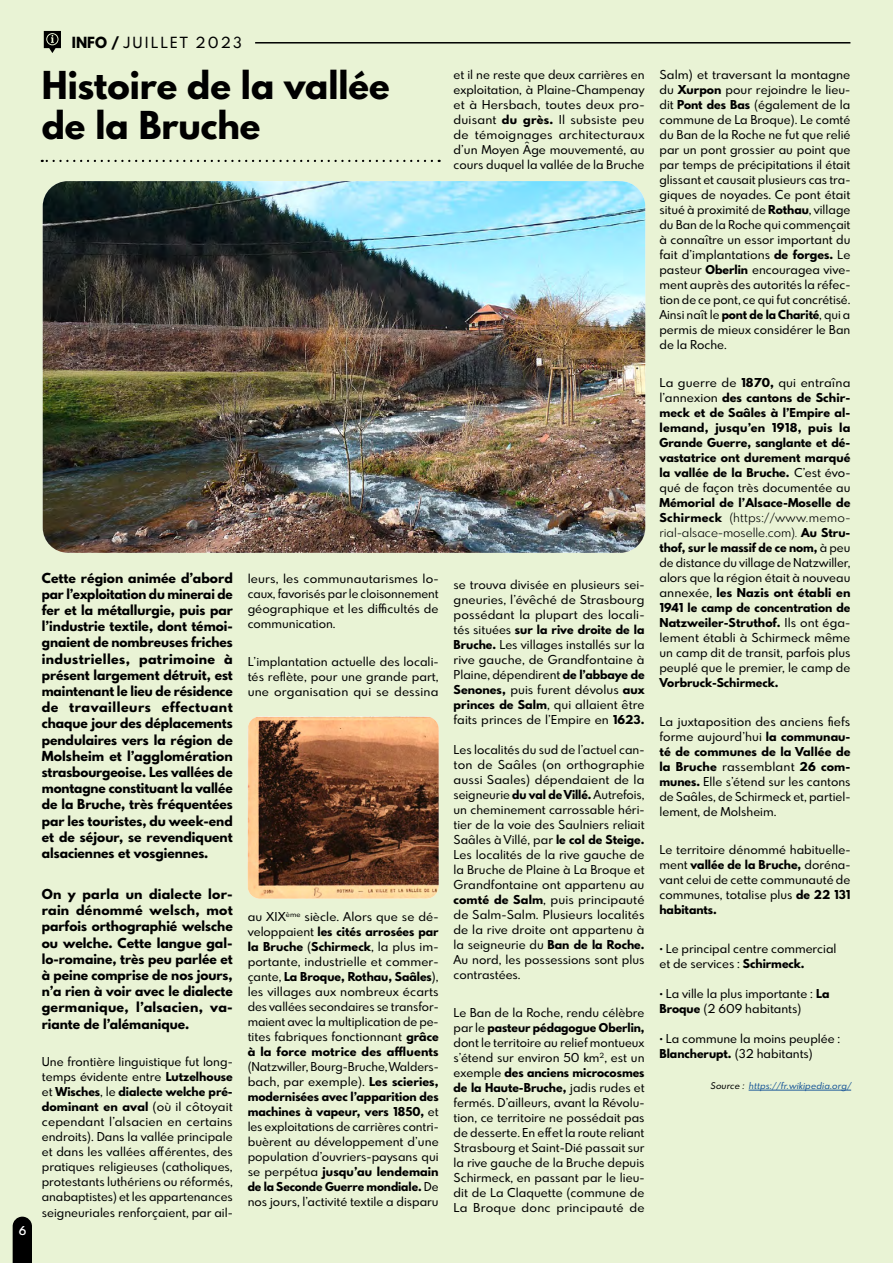
<style>
.page{position:relative;width:893px;height:1263px;background:#e9f3d5}
.page>*{position:absolute;margin:0;border:0;box-sizing:border-box;transform-origin:0 0}
.t1{font:800 37.5px/40.5px "Spartan MB";color:#000}
.t2{font:500 15px "Spartan MB";letter-spacing:.14em;color:#000}
.t3{font:800 13.5px/16.2px "Spartan MB";color:#000;text-align:justify}
.t4{font:500 12px/15px "Spartan MB";color:#000;text-align:justify}
.t5{font:800 12px/15px "Spartan MB";color:#000;text-align:justify}
.t6{font:600 12px "Spartan MB";color:#fff}
.t7{font:500 9px "Spartan MB";color:#1b5899}
.s1{font-weight:800}
.s2{font-weight:500}
.s3{font-weight:400}
.s4{color:#000}
</style>
<div class="page">
<svg style="left:13px;top:1216px;width:19px;height:47px"></svg>
<svg style="left:42px;top:160px;width:390px;height:2px"></svg>
<img style="left:43px;top:181px;width:602px;height:372px">
<img style="left:248px;top:716px;width:191px;height:183px">
<hr style="left:255px;top:42px;width:595px;height:2px;background:#000">
<svg style="left:44px;top:31px;width:17px;height:22px"></svg>
<hr style="left:749px;top:1090px;width:102px;height:1px;background:#1b5899">
<p class="t6" style="left:19px;top:1222px;width:9px">6</p>
<p class="t2" style="left:72px;top:32px;width:172px"><span class="s1">INFO /</span> JUILLET 2023</p>
<h1 class="t1" style="left:42px;top:63px;width:349px">Histoire de la vallée de la Bruche</h1>
<p class="t3" style="left:42px;top:569px;width:193px">Cette région animée d’abord par l’exploitation du minerai de fer et la métallurgie, puis par l’industrie textile, dont témoi&shy;gnaient de nombreuses friches industrielles, patrimoine à présent largement détruit, est maintenant le lieu de résidence de travailleurs effectuant chaque jour des déplacements pendulaires vers la région de Molsheim et l’agglomération strasbourgeoise. Les vallées de montagne constituant la vallée de la Bruche, très fréquentées par les touristes, du week-end et de séjour, se revendiquent alsaciennes et vosgiennes.</p>
<p class="t3" style="left:42px;top:885px;width:193px">On y parla un dialecte lor&shy;rain dénommé welsch, mot parfois orthographié welsche ou welche. Cette langue gal&shy;lo-romaine, très peu parlée et à peine comprise de nos jours, n’a rien à voir avec le dialecte germanique, l’alsacien, va&shy;riante de l’alémanique.</p>
<p class="t4" style="left:42px;top:1054px;width:193px">Une frontière linguistique fut long&shy;temps évidente entre <span class="s1">Lutzelhouse </span>et <span class="s1">Wisches</span>, le <span class="s1">dialecte welche pré&shy;dominant en aval</span> (où il côtoyait cependant l’alsacien en certains endroits). Dans la vallée principale et dans les vallées afférentes, des pratiques religieuses (catholiques, protestants luthériens ou réformés, anabaptistes) et les appartenances seigneuriales renforçaient, par ail-</p>
<p class="t4" style="left:248px;top:570px;width:192px">leurs, les communautarismes lo&shy;caux, favorisés par le cloisonnement géographique et les difficultés de communication.</p>
<p class="t4" style="left:248px;top:654px;width:193px">L’implantation actuelle des locali&shy;tés reflète, pour une grande part, une organisation qui se dessina</p>
<p class="t4" style="left:248px;top:909px;width:193px">au XIX<sup>ème</sup> siècle. Alors que se dé&shy;veloppaient <span class="s1">les cités arrosées par la Bruche</span> (<span class="s1">Schirmeck</span>, la plus im&shy;portante, industrielle et commer&shy;çante, <span class="s1">La Broque, Rothau, Saâles</span>), les villages aux nombreux écarts des vallées secondaires se transfor&shy;maient avec la multiplication de pe&shy;tites fabriques fonctionnant <span class="s1">grâce à la force motrice des affluents</span></p>
<p class="t4" style="left:248px;top:1059px;width:193px">(Natzwiller, Bourg-Bruche, Walders&shy;bach, par exemple). <span class="s1">Les scieries, modernisées avec l’apparition des machines à vapeur, vers 1850,</span> et les exploitations de carrières contri&shy;buèrent au développement d’une population d’ouvriers-paysans qui se perpétua <span class="s1">jusqu’au lendemain de la Seconde Guerre mondiale.</span> De nos jours, l’activité textile a disparu</p>
<p class="t4" style="left:454px;top:67px;width:193px">et il ne reste que deux carrières en exploitation, à Plaine-Champenay et à Hersbach, toutes deux pro&shy;duisant <span class="s1">du grès.</span> Il subsiste peu de témoignages architecturaux d’un Moyen Âge mouvementé, au cours duquel la vallée de la Bruche</p>
<p class="t4" style="left:454px;top:577px;width:193px">se trouva divisée en plusieurs sei&shy;gneuries, l’évêché de Strasbourg possédant la plupart des locali&shy;tés situées <span class="s1">sur la rive droite de la Bruche.</span> Les villages installés sur la rive gauche, de Grandfontaine à Plaine, dépendirent <span class="s1">de l’abbaye de Senones,</span> puis furent dévolus <span class="s1">aux princes de Salm</span>, qui allaient être faits princes de l’Empire en <span class="s1">1623.</span></p>
<p class="t4" style="left:454px;top:742px;width:193px">Les localités du sud de l’actuel can&shy;ton de Saâles (on orthographie aussi Saales) dépendaient de la seigneurie <span class="s1">du val de Villé.</span> Autrefois, un cheminement carrossable héri&shy;tier de la voie des Saulniers reliait Saâles à Villé, par <span class="s1">le col de Steige.<br></span>Les localités de la rive gauche de la Bruche de Plaine à La Broque et Grandfontaine ont appartenu au <span class="s1">comté de Salm</span>, puis principauté de Salm-Salm. Plusieurs localités de la rive droite ont appartenu à la seigneurie du <span class="s1">Ban de la Roche.<br></span>Au nord, les possessions sont plus contrastées.</p>
<p class="t4" style="left:454px;top:1005px;width:193px">Le Ban de la Roche, rendu célèbre par le <span class="s1">pasteur pédagogue Oberlin, </span>dont le territoire au relief montueux s’étend sur environ 50 km<sup>2</sup>, est un exemple <span class="s1">des anciens microcosmes de la Haute-Bruche,</span> jadis rudes et fermés. D’ailleurs, avant la Révolu&shy;tion, ce territoire ne possédait pas de desserte. En effet la route reliant Strasbourg et Saint-Dié passait sur la rive gauche de la Bruche depuis Schirmeck, en passant par le lieu&shy;dit de La Claquette (commune de La Broque donc principauté de</p>
<p class="t4" style="left:659px;top:67px;width:193px">Salm) et traversant la montagne du <span class="s1">Xurpon</span> pour rejoindre le lieu&shy;dit <span class="s1">Pont des Bas</span> (également de la commune de La Broque). Le comté du Ban de la Roche ne fut que relié par un pont grossier au point que par temps de précipitations il était glissant et causait plusieurs cas tra&shy;giques de noyades. Ce pont était situé à proximité de <span class="s1">Rothau</span>, village du Ban de la Roche qui commençait à connaître un essor important du fait d’implantations <span class="s1">de forges.</span> Le pasteur <span class="s1">Oberlin</span> encouragea vive&shy;ment auprès des autorités la réfec&shy;tion de ce pont, ce qui fut concrétisé.<br>Ainsi naît le <span class="s1">pont de la Charité</span>, qui a permis de mieux considérer le Ban de la Roche.</p>
<p class="t5" style="left:659px;top:375px;width:192px"><span class="s2">La guerre de</span> 1870, <span class="s2">qui entraîna l’annexion</span> des cantons de Schir&shy;meck et de Saâles à l’Empire al&shy;lemand, jusqu’en 1918, puis la Grande Guerre, sanglante et dé&shy;vastatrice ont durement marqué la vallée de la Bruche. <span class="s2">C’est évo&shy;qué de façon très documentée au</span></p>
<p class="t4" style="left:659px;top:495px;width:193px"><span class="s1">Mémorial de l’Alsace-Moselle de Schirmeck</span> <span class="s3">(https://www.memo&shy;rial-alsace-moselle.com).</span> <span class="s1">Au Stru&shy;thof, sur le massif de ce nom,</span> à peu de distance du village de Natzwiller, alors que la région était à nouveau annexée, <span class="s1">les Nazis ont établi en 1941 le camp de concentration de Natzweiler-Struthof.</span> Ils ont éga&shy;lement établi à Schirmeck même un camp dit de transit, parfois plus peuplé que le premier, le camp de</p>
<p class="t5" style="left:659px;top:675px;width:120px">Vorbruck-Schirmeck.</p>
<p class="t4" style="left:659px;top:714px;width:193px">La juxtaposition des anciens fiefs forme aujourd’hui <span class="s1">la communau&shy;té de communes de la Vallée de la Bruche</span> rassemblant <span class="s1">26 com&shy;munes.</span> Elle s’étend sur les cantons de Saâles, de Schirmeck et, partiel&shy;lement, de Molsheim.</p>
<p class="t4" style="left:659px;top:842px;width:193px">Le territoire dénommé habituelle&shy;ment <span class="s1">vallée de la Bruche,</span> doréna&shy;vant celui de cette communauté de communes, totalise plus <span class="s1">de 22 131 habitants.</span></p>
<p class="t4" style="left:659px;top:941px;width:179px">• Le principal centre commercial et de services : <span class="s1">Schirmeck.</span></p>
<p class="t4" style="left:659px;top:986px;width:171px">• La ville la plus importante : <span class="s1">La<br>Broque</span> (2 609 habitants)</p>
<p class="t4" style="left:659px;top:1031px;width:182px">• La commune la moins peuplée :<br><span class="s1">Blancherupt.</span> (32 habitants)</p>
<p class="t7" style="left:710px;top:1080px;width:144px"><span class="s4">Source :</span> https://fr.wikipedia.org/</p>
</div>
